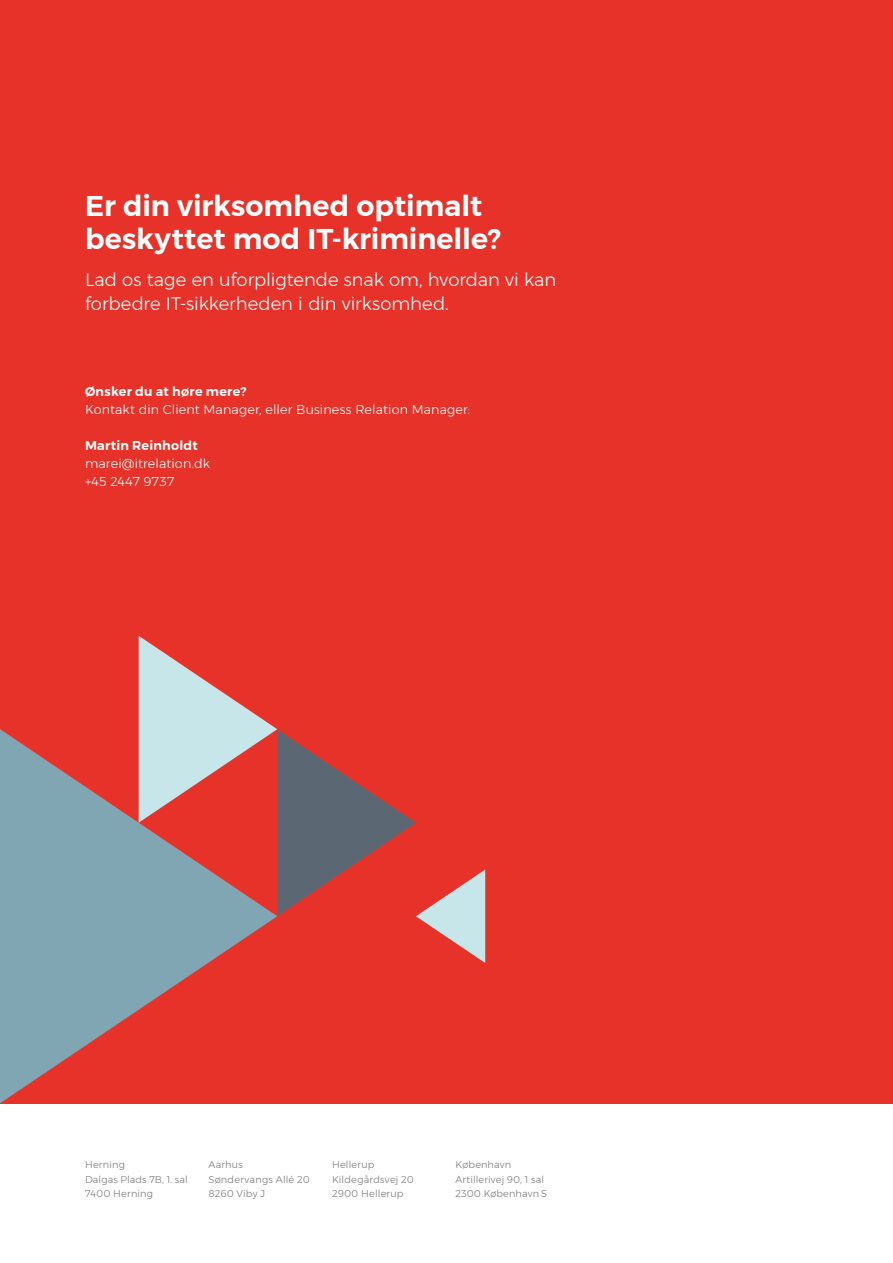
<style>
.page{position:relative;width:893px;height:1263px;background:#fff}
.page>*{position:absolute;margin:0;border:0;box-sizing:border-box;transform-origin:0 0}
.t1{font:600 28.5px/33px "Montserrat";color:#fff}
.t2{font:300 18px/24px "Montserrat";letter-spacing:-.005em;color:#fff}
.t3{font:300 12.75px/18px "Montserrat";letter-spacing:.01em;color:#fff}
.t4{font:600 12.75px "Montserrat";letter-spacing:.015em;color:#fff}
.t5{font:300 9.75px/14.2px "Montserrat";letter-spacing:.02em;color:#7b7b7a}
</style>
<div class="page">
<div style="left:0;top:0;width:893px;height:1103px;background:#e73229"></div>
<svg style="left:0;top:729px;width:208px;height:374px;fill:#80a5b3"></svg>
<svg style="left:139px;top:636px;width:346px;height:327px"></svg>
<h1 class="t1" style="left:85px;top:189px;width:417px">Er din virksomhed optimalt beskyttet mod IT-kriminelle?</h1>
<h2 class="t2" style="left:85px;top:267px;width:473px">Lad os tage en uforpligtende snak om, hvordan vi kan forbedre IT-sikkerheden i din virksomhed.</h2>
<h3 class="t4" style="left:85px;top:381px;width:163px">Ønsker du at høre mere?</h3>
<h3 class="t3" style="left:85px;top:400px;width:386px">Kontakt din Client Manager, eller Business Relation Manager:</h3>
<h3 class="t4" style="left:85px;top:435px;width:114px">Martin Reinholdt</h3>
<h3 class="t3" style="left:85px;top:454px;width:127px">marei@itrelation.dk +45 2447 9737</h3>
<p class="t5" style="left:332px;top:1157px;width:83px">Hellerup<br>Kildegårdsvej 20<br>2900 Hellerup</p>
<p class="t5" style="left:209px;top:1157px;width:103px">Aarhus<br>Søndervangs Allé 20<br>8260 Viby J</p>
<p class="t5" style="left:85px;top:1157px;width:104px">Herning<br>Dalgas Plads 7B, 1. sal<br>7400 Herning</p>
<p class="t5" style="left:455px;top:1157px;width:93px">København<br>Artillerivej 90, 1 sal<br>2300 København S</p>
</div>
